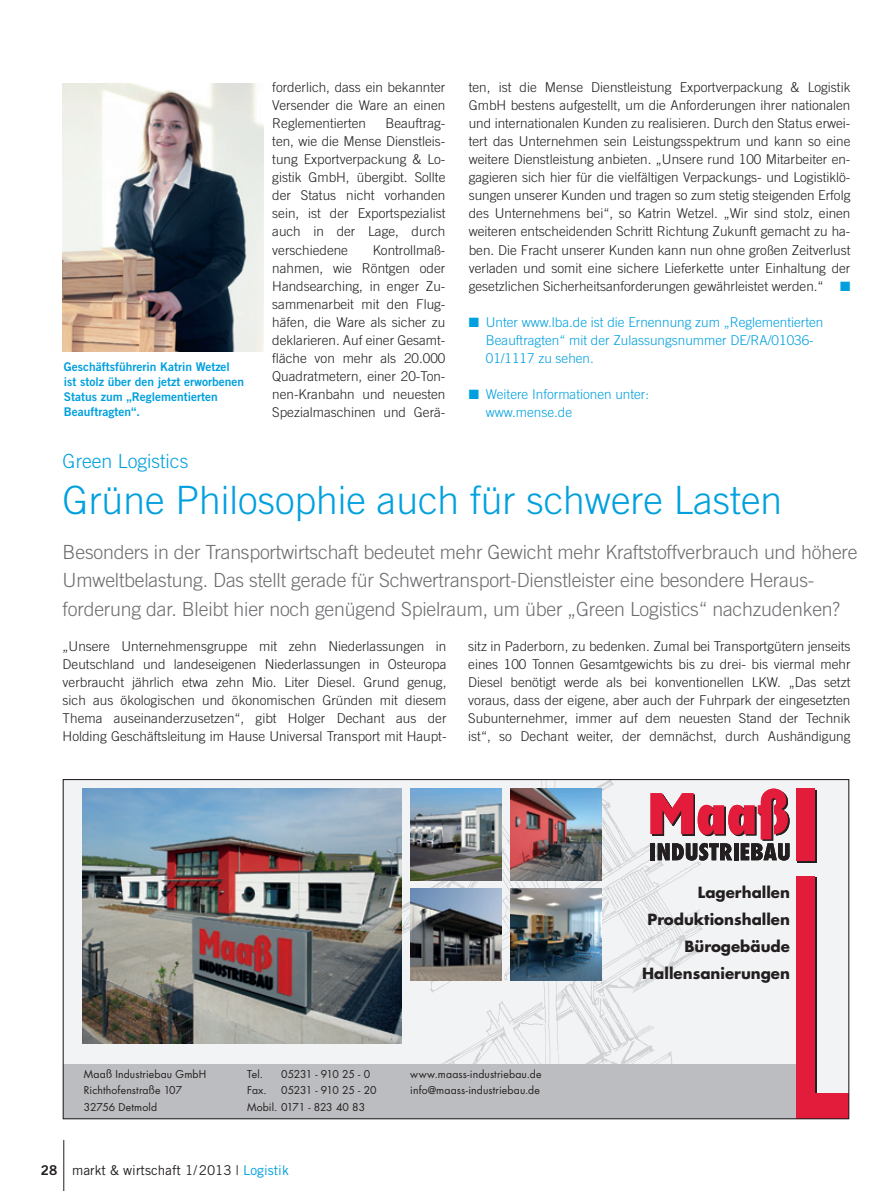
<style>
.page{position:relative;width:893px;height:1191px;background:#fff}
.page>*{position:absolute;margin:0;border:0;box-sizing:border-box;transform-origin:0 0}
.t1{font:300 39px "Trade Gothic";color:#00a0de}
.t2{font:300 19.5px/28.5px "Trade Gothic";letter-spacing:-.01em;color:#6c6d70}
.t3{font:300 19.5px "Trade Gothic";color:#00a0de}
.t4{font:700 15px/27px "Futura";color:#231f20;text-align:right}
.t5{font:300 13.5px/18px "Trade Gothic";color:#231f20;text-align:justify}
.t6{font:300 13.5px/18px "Trade Gothic";color:#00a0de}
.t7{font:13.5px "Trade Gothic";color:#231f20}
.t8{font:13.5px "Trade Gothic Bold Two";color:#231f20}
.t9{font:12px/15px "Trade Gothic Bold Two";color:#00a0de}
.t10{font:10.5px/16.5px "Futura";letter-spacing:.01em;color:#231f20}
.t11{font:10.5px/16.5px "Futura";letter-spacing:-.035em;color:#231f20}
.s1{color:#00a0de}
</style>
<div class="page">
<hr style="left:63px;top:1140px;width:1px;height:51px;background:#231f20">
<div style="left:63px;top:779px;width:786px;height:339px;background:#f2f3f4"></div>
<img style="left:341px;top:781px;width:418px;height:283px">
<div style="left:63px;top:1064px;width:744px;height:54px;background:#bcbdc0"></div>
<img style="left:83px;top:788px;width:319px;height:255px">
<div style="left:798px;top:790px;width:19px;height:72px;background:#231f20"></div>
<div style="left:796px;top:788px;width:19px;height:73px;background:#e41c3b"></div>
<svg style="left:650px;top:788px;width:140px;height:72px"></svg>
<div style="left:799px;top:877px;width:18px;height:230px;background:#231f20"></div>
<div style="left:796px;top:876px;width:19px;height:242px;background:#e41c3b"></div>
<div style="left:796px;top:1093px;width:53px;height:25px;background:#e41c3b"></div>
<img style="left:410px;top:888px;width:92px;height:92px">
<img style="left:410px;top:788px;width:92px;height:92px">
<img style="left:510px;top:788px;width:92px;height:92px">
<img style="left:510px;top:888px;width:92px;height:92px">
<img style="left:63px;top:83px;width:201px;height:268px">
<p class="t9" style="left:64px;top:359px;width:182px">Geschäftsführerin Katrin Wetzel ist stolz über den jetzt erworbenen<br>Status zum „Reglementierten<br>Beauftragten“.</p>
<p class="t5" style="left:272px;top:78px;width:175px">forderlich, dass ein bekannter Versender die Ware an einen Reglementierten</p>
<p class="t5" style="left:272px;top:114px;width:175px;text-indent:113px">Beauftrag&shy;ten, wie die Mense Dienstleis&shy;tung Exportverpackung &amp; Lo&shy;gistik GmbH, übergibt. Sollte der Status nicht vorhanden sein, ist der Exportspezialist auch in der Lage, durch verschiedene</p>
<p class="t5" style="left:272px;top:240px;width:175px;text-indent:100px">Kontrollmaß&shy;nahmen, wie Röntgen oder Handsearching, in enger Zu&shy;sammenarbeit mit den Flug&shy;häfen, die Ware als sicher zu deklarieren. Auf einer Gesamt&shy;fläche von mehr als 20.000<br>Quadratmetern, einer 20-Ton&shy;nen-Kranbahn und neuesten Spezialmaschinen und Gerä-</p>
<p class="t5" style="left:469px;top:78px;width:383px">ten, ist die Mense Dienstleistung Exportverpackung &amp; Logistik GmbH bestens aufgestellt, um die Anforderungen ihrer nationalen und internationalen Kunden zu realisieren. Durch den Status erwei&shy;tert das Unternehmen sein Leistungsspektrum und kann so eine weitere Dienstleistung anbieten. „Unsere rund 100 Mitarbeiter en&shy;gagieren sich hier für die vielfältigen Verpackungs- und Logistiklö&shy;sungen unserer Kunden und tragen so zum stetig steigenden Erfolg des Unternehmens bei“, so Katrin Wetzel. „Wir sind stolz, einen weiteren entscheidenden Schritt Richtung Zukunft gemacht zu ha&shy;ben. Die Fracht unserer Kunden kann nun ohne großen Zeitverlust verladen und somit eine sichere Lieferkette unter Einhaltung der gesetzlichen Sicherheitsanforderungen gewährleistet werden.“ <span class="s1">■</span></p>
<p class="t6" style="left:486px;top:312px;width:339px;text-indent:-17px">■ Unter www.lba.de ist die Ernennung zum „Reglementierten<br>Beauftragten“ mit der Zulassungsnummer DE/RA/01036-<br>01/1117 zu sehen.</p>
<p class="t6" style="left:486px;top:384px;width:165px;text-indent:-17px">■ Weitere Informationen unter: www.mense.de</p>
<h2 class="t3" style="left:63px;top:449px;width:127px">Green Logistics</h2>
<h1 class="t1" style="left:63px;top:477px;width:721px">Grüne Philosophie auch für schwere Lasten</h1>
<p class="t2" style="left:63px;top:537px;width:796px">Besonders in der Transportwirtschaft bedeutet mehr Gewicht mehr Kraftstoffverbrauch und höhere<br>Umweltbelastung. Das stellt gerade für Schwertransport-Dienstleister eine besondere Heraus&shy;forderung dar. Bleibt hier noch genügend Spielraum, um über „Green Logistics“ nachzudenken?</p>
<p class="t5" style="left:468px;top:636px;width:384px">sitz in Paderborn, zu bedenken. Zumal bei Transportgütern jenseits eines 100 Tonnen Gesamtgewichts bis zu drei- bis viermal mehr Diesel benötigt werde als bei konventionellen LKW. „Das setzt voraus, dass der eigene, aber auch der Fuhrpark der eingesetzten Subunternehmer, immer auf dem neuesten Stand der Technik ist“, so Dechant weiter, der demnächst, durch Aushändigung</p>
<p class="t5" style="left:63px;top:636px;width:385px">„Unsere Unternehmensgruppe mit zehn Niederlassungen in Deutschland und landeseigenen Niederlassungen in Osteuropa verbraucht jährlich etwa zehn Mio. Liter Diesel. Grund genug, sich aus ökologischen und ökonomischen Gründen mit diesem Thema auseinanderzusetzen“, gibt Holger Dechant aus der Holding Geschäftsleitung im Hause Universal Transport mit Haupt-</p>
<p class="t10" style="left:84px;top:1065px;width:124px">Maaß Industriebau GmbH<br>Richthofenstraße 107<br>32756 Detmold</p>
<p class="t10" style="left:247px;top:1065px;width:120px">Tel.<br>Fax.<br>Mobil. 0171 - 823 40 83</p>
<p class="t11" style="left:281px;top:1065px;width:97px">05231 - 910 25 - 0<br>05231 - 910 25 - 20</p>
<p class="t10" style="left:410px;top:1065px;width:133px">www.maass-industriebau.de info@maass-industriebau.de</p>
<p class="t8" style="left:41px;top:1162px;width:18px">28</p>
<p class="t7" style="left:72px;top:1161px;width:218px">markt &amp; wirtschaft 1/2013 | <span class="s1">Logistik</span></p>
<p class="t4" style="left:642px;top:878px;width:149px">Lagerhallen<br>Produktionshallen<br>Bürogebäude<br>Hallensanierungen</p>
</div>
